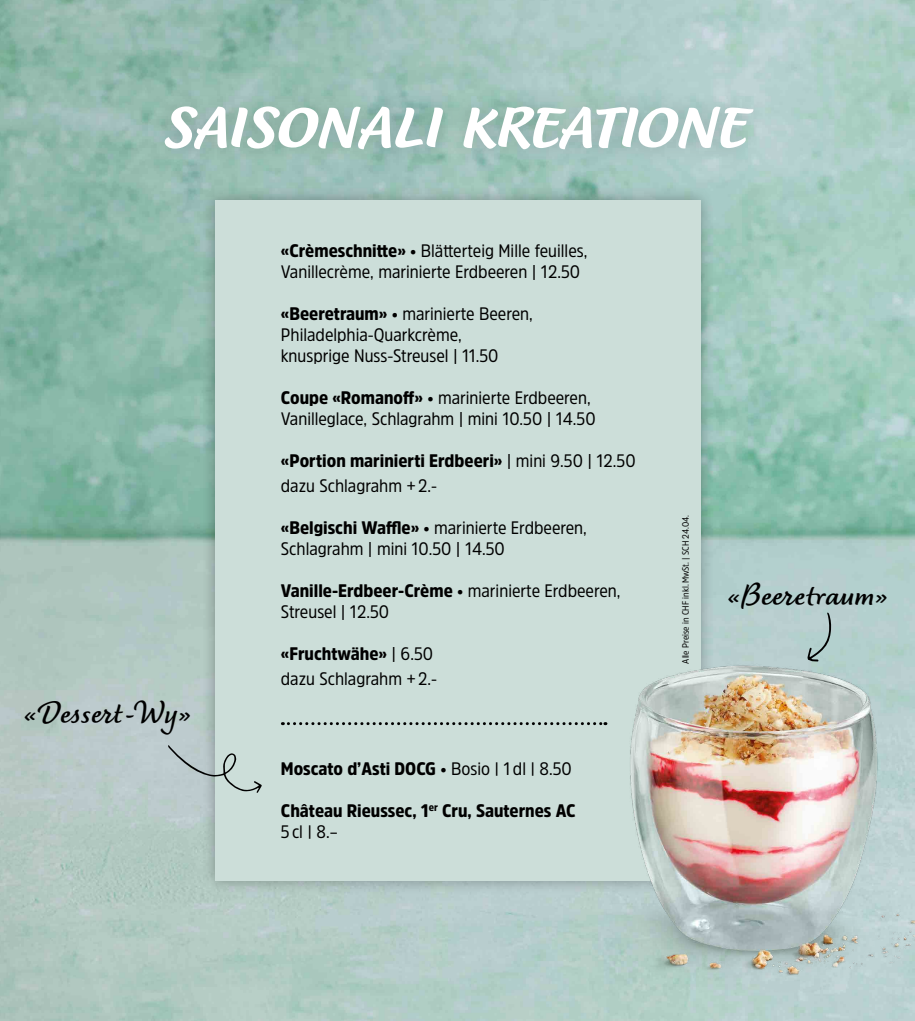
<style>
.page{position:relative;width:915px;height:1021px;background:#fff}
.page>*{position:absolute;margin:0;border:0;box-sizing:border-box;transform-origin:0 0}
.t1{font:900 84px "Dolce";letter-spacing:-.03em;color:#fff}
.t2{font:700 36px "Dolce";letter-spacing:.01em;color:#000}
.t3{font:18px/21px "Amsi Pro Narw";color:#000}
.t4{font:900 18px/21px "Amsi Pro Narw";color:#000}
.t5{font:9.15px "Amsi Pro Narw";color:#000}
.s1{font-weight:900}
.s2{font-weight:400}
.s3{font-weight:400;font-size:16.2px}
</style>
<div class="page">
<img style="left:0;top:0;width:914px;height:1020px">
<div style="left:201px;top:186px;width:513px;height:708px;background:#000;opacity:.3"></div>
<div style="left:215px;top:200px;width:484px;height:680px;background:#ccded9"></div>
<svg style="left:168px;top:745px;width:94px;height:47px"></svg>
<svg style="left:282px;top:722px;width:278px;height:3px"></svg>
<div style="left:147px;top:88px;width:622px;height:78px;background:#000;opacity:.15"></div>
<img style="left:561px;top:553px;width:353px;height:467px">
<h1 class="t1" style="left:164px;top:77px;width:587px">SAISONALI KREATIONE</h1>
<h2 class="t2" style="left:24px;top:693px;width:168px">«Dessert-Wy»</h2>
<p class="t3" style="left:281px;top:239px;width:308px"><span class="s1">«Crèmeschnitte»</span> • Blätterteig Mille feuilles,<br>Vanillecrème, marinierte Erdbeeren | 12.50</p>
<p class="t3" style="left:281px;top:302px;width:253px"><span class="s1">«Beeretraum»</span> • marinierte Beeren,<br>Philadelphia-Quarkcrème, knusprige Nuss-Streusel | 11.50</p>
<p class="t3" style="left:281px;top:386px;width:316px"><span class="s1">Coupe «Romanoff»</span> • marinierte Erdbeeren,<br>Vanilleglace, Schlagrahm | mini 10.50 | 14.50</p>
<p class="t3" style="left:281px;top:447px;width:356px;line-height:25.2px"><span class="s1">«Portion marinierti Erdbeeri»</span> | mini 9.50 | 12.50 dazu Schlagrahm +2.-</p>
<p class="t3" style="left:281px;top:517px;width:307px"><span class="s1">«Belgischi Waffle»</span> • marinierte Erdbeeren,<br>Schlagrahm | mini 10.50 | 14.50</p>
<p class="t3" style="left:281px;top:580px;width:341px"><span class="s1">Vanille-Erdbeer-Crème</span> • marinierte Erdbeeren,<br>Streusel | 12.50</p>
<p class="t3" style="left:281px;top:640px;width:158px;line-height:25.2px"><span class="s1">«Fruchtwähe»</span> | 6.50 dazu Schlagrahm +2.-</p>
<p class="t4" style="left:281px;top:757px;width:292px">Moscato d’Asti DOCG <span class="s2">• Bosio</span> <span class="s3">|</span> <span class="s2">1dl</span> <span class="s3">|</span> <span class="s2">8.50</span></p>
<p class="t4" style="left:281px;top:799px;width:296px">Château Rieussec, 1<sup>er</sup> Cru, Sauternes AC<br><span class="s2">5 cl</span> <span class="s3">|</span> <span class="s2">8.–</span></p>
<p class="t5" style="left:679px;top:663px;width:150px;rotate:-90deg">Alle Preise in CHF inkl.MwSt. | SCH 24.04.</p>
<h2 class="t2" style="left:727px;top:575px;width:161px">«Beeretraum»</h2>
</div>
